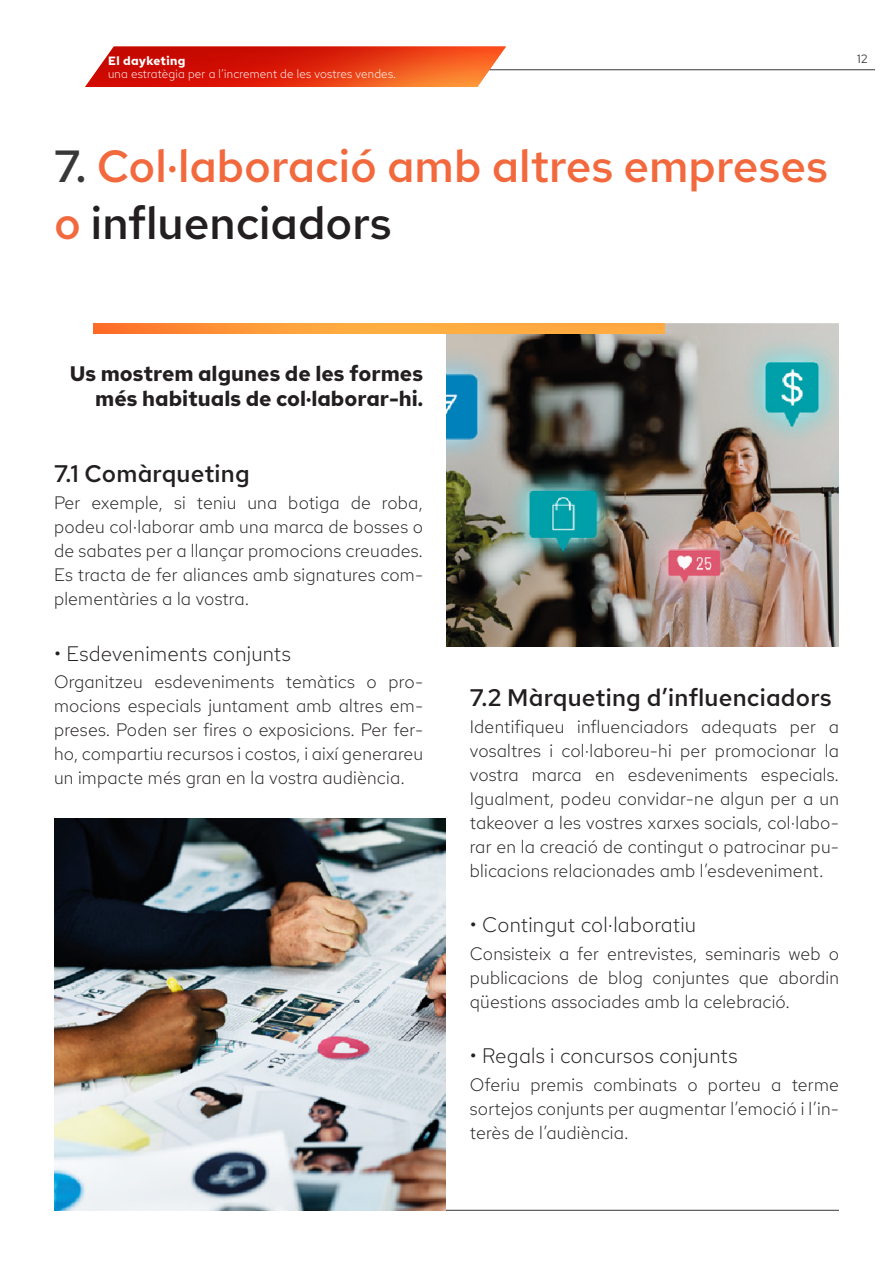
<style>
.page{position:relative;width:893px;height:1263px;background:#fff}
.page>*{position:absolute;margin:0;border:0;box-sizing:border-box;transform-origin:0 0}
.Título{font:600 45px/57px "Red Hat Text";color:#f2693d}
.t1{font:600 24px "Red Hat Text";letter-spacing:.01em;color:#231f20}
.t2{font:300 21px "Red Hat Text";letter-spacing:.01em;color:#231f20}
.t3{font:700 21px/24.8px "Red Hat Text";color:#231f20;text-align:right}
.t4{font:300 18px/24px "Red Hat Text";letter-spacing:.01em;color:#231f20;text-align:justify}
.t5{font:300 12px "Red Hat Text";color:#fff}
.t6{font:700 12px "Red Hat Text";color:#fff}
.t7{font:12px "Red Hat Text";color:#383839}
.s1{color:#383839}
.s2{color:#231f20}
</style>
<div class="page">
<hr style="left:180px;top:69px;width:695px;height:1px;background:#383839">
<hr style="left:54px;top:1210px;width:785px;height:1px;background:#383839">
<img style="left:85px;top:46px;width:421px;height:41px">
<img style="left:446px;top:323px;width:393px;height:324px">
<img style="left:54px;top:819px;width:392px;height:391px">
<img style="left:93px;top:323px;width:571px;height:10px">
<p class="t6" style="left:108px;top:53px;width:79px">El dayketing</p>
<p class="t5" style="left:108px;top:66px;width:290px">una estratègia per a l’increment de les vostres vendes.</p>
<p class="Título" style="left:54px;top:137px;width:776px"><span class="s1">7.</span> Col·laboració amb altres empreses o <span class="s2">influenciadors</span></p>
<p class="t7" style="left:857px;top:51px;width:12px">12</p>
<p class="t3" style="left:70px;top:361px;width:355px">Us mostrem algunes de les formes més habituals de col·laborar-hi.</p>
<p class="t1" style="left:54px;top:458px;width:197px">7.1 Comàrqueting</p>
<p class="t4" style="left:54px;top:491px;width:371px">Per exemple, si teniu una botiga de roba, podeu col·laborar amb una marca de bosses o de sabates per a llançar promocions creuades.<br>Es tracta de fer aliances amb signatures com&shy;plementàries a la vostra.</p>
<p class="t2" style="left:54px;top:640px;width:238px">• Esdeveniments conjunts</p>
<p class="t4" style="left:54px;top:670px;width:371px">Organitzeu esdeveniments temàtics o pro&shy;mocions especials juntament amb altres em&shy;preses. Poden ser fires o exposicions. Per fer&shy;ho, compartiu recursos i costos, i així generareu un impacte més gran en la vostra audiència.</p>
<p class="t1" style="left:470px;top:681px;width:363px">7.2 Màrqueting d’influenciadors</p>
<p class="t4" style="left:470px;top:714px;width:371px">Identifiqueu influenciadors adequats per a vosaltres i col·laboreu-hi per promocionar la vostra marca en esdeveniments especials.<br>Igualment, podeu convidar-ne algun per a un takeover a les vostres xarxes socials, col·labo&shy;rar en la creació de contingut o patrocinar pu&shy;blicacions relacionades amb l’esdeveniment.</p>
<p class="t2" style="left:470px;top:911px;width:228px">• Contingut col·laboratiu</p>
<p class="t4" style="left:470px;top:941px;width:371px">Consisteix a fer entrevistes, seminaris web o publicacions de blog conjuntes que abordin qüestions associades amb la celebració.</p>
<p class="t2" style="left:470px;top:1042px;width:269px">• Regals i concursos conjunts</p>
<p class="t4" style="left:470px;top:1072px;width:371px">Oferiu premis combinats o porteu a terme sortejos conjunts per augmentar l’emoció i l’in&shy;terès de l’audiència.</p>
</div>
